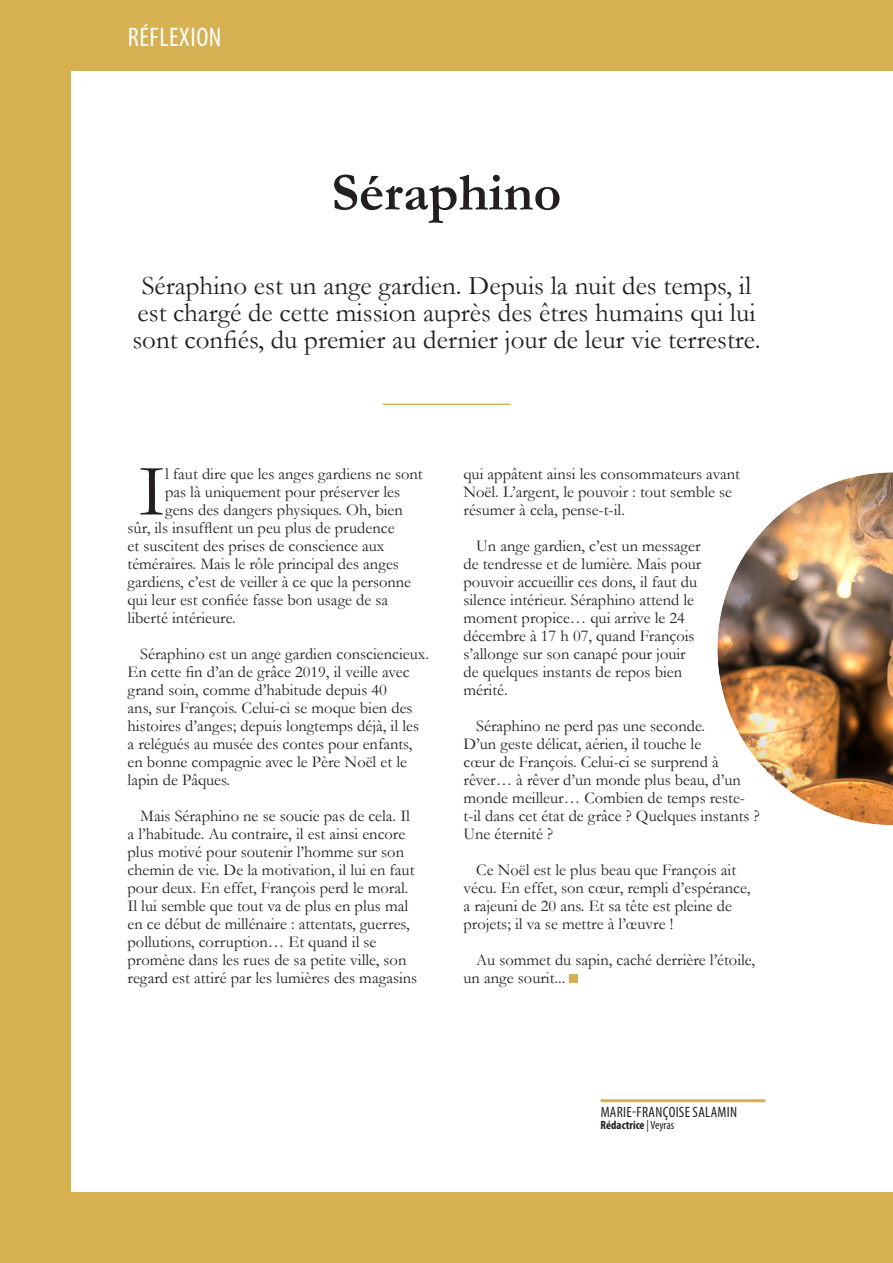
<style>
.page{position:relative;width:893px;height:1263px;background:#d6b051}
.page>*{position:absolute;margin:0;border:0;box-sizing:border-box;transform-origin:0 0}
.t1{font:74.25px "Garamond";color:#231f20}
.t2{font:700 54px "Garamond";color:#231f20}
.t3{font:27px/27px "Garamond";color:#231f20;text-align:center}
.t4{font:condensed 27px "Myriad Pro";letter-spacing:.02em;color:#fff}
.t5{font:16.5px/18px "Garamond";color:#231f20}
.t6{font:condensed 15px "Myriad Pro";letter-spacing:.02em;color:#231f20}
.t7{font:700 condensed 12px "Myriad Pro";color:#231f20}
.s1{font-weight:400}
</style>
<div class="page">
<div style="left:71px;top:71px;width:822px;height:1121px;background:#fff"></div>
<img style="left:717px;top:472px;width:176px;height:353px">
<div style="left:569px;top:974px;width:9px;height:9px;background:#d6b051"></div>
<hr style="left:601px;top:1099px;width:164px;height:3px;background:#d6b051">
<hr style="left:383px;top:404px;width:127px;height:1px;background:#d6b051">
<p class="t4" style="left:128px;top:21px;width:95px">RÉFLEXION</p>
<p class="t2" style="left:331px;top:156px;width:232px">Séraphino</p>
<p class="t3" style="left:132px;top:271px;width:630px">Séraphino est un ange gardien. Depuis la nuit des temps, il est chargé de cette mission auprès des êtres humains qui lui sont confiés, du premier au dernier jour de leur vie terrestre.</p>
<p class="t1" style="left:139px;top:441px;width:28px">I</p>
<p class="t5" style="left:165px;top:464px;width:259px">l faut dire que les anges gardiens ne sont</p>
<p class="t5" style="left:165px;top:482px;width:237px">pas là uniquement pour préserver les</p>
<p class="t5" style="left:165px;top:500px;width:239px">gens des dangers physiques. Oh, bien</p>
<p class="t5" style="left:128px;top:518px;width:269px">sûr, ils insufflent un peu plus de prudence</p>
<p class="t5" style="left:128px;top:536px;width:258px">et suscitent des prises de conscience aux</p>
<p class="t5" style="left:128px;top:554px;width:273px">téméraires. Mais le rôle principal des anges</p>
<p class="t5" style="left:128px;top:572px;width:285px">gardiens, c’est de veiller à ce que la personne</p>
<p class="t5" style="left:128px;top:590px;width:262px">qui leur est confiée fasse bon usage de sa</p>
<p class="t5" style="left:128px;top:608px;width:110px">liberté intérieure.</p>
<p class="t5" style="left:128px;top:644px;width:303px;text-indent:13px">Séraphino est un ange gardien consciencieux.<br>En cette fin d’an de grâce 2019, il veille avec grand soin, comme d’habitude depuis 40<br>ans, sur François. Celui-ci se moque bien des histoires d’anges; depuis longtemps déjà, il les a relégués au musée des contes pour enfants, en bonne compagnie avec le Père Noël et le lapin de Pâques.</p>
<p class="t5" style="left:128px;top:806px;width:291px;text-indent:13px">Mais Séraphino ne se soucie pas de cela. Il a l’habitude. Au contraire, il est ainsi encore plus motivé pour soutenir l’homme sur son chemin de vie. De la motivation, il lui en faut pour deux. En effet, François perd le moral.<br>Il lui semble que tout va de plus en plus mal en ce début de millénaire : attentats, guerres, pollutions, corruption… Et quand il se promène dans les rues de sa petite ville, son regard est attiré par les lumières des magasins</p>
<p class="t5" style="left:463px;top:464px;width:278px">qui appâtent ainsi les consommateurs avant<br>Noël. L’argent, le pouvoir : tout semble se résumer à cela, pense-t-il.</p>
<p class="t5" style="left:463px;top:536px;width:239px;text-indent:13px">Un ange gardien, c’est un messager de tendresse et de lumière. Mais pour pouvoir accueillir ces dons, il faut du silence intérieur. Séraphino attend le moment propice… qui arrive le 24 décembre à 17 h 07, quand François s’allonge sur son canapé pour jouir de quelques instants de repos bien mérité.</p>
<p class="t5" style="left:463px;top:716px;width:298px;text-indent:13px">Séraphino ne perd pas une seconde.<br>D’un geste délicat, aérien, il touche le<br>cœur de François. Celui-ci se surprend à rêver… à rêver d’un monde plus beau, d’un monde meilleur… Combien de temps reste&shy;t-il dans cet état de grâce ? Quelques instants ?<br>Une éternité ?</p>
<p class="t5" style="left:463px;top:860px;width:288px;text-indent:13px">Ce Noël est le plus beau que François ait vécu. En effet, son cœur, rempli d’espérance, a rajeuni de 20 ans. Et sa tête est pleine de projets; il va se mettre à l’œuvre !</p>
<p class="t5" style="left:463px;top:950px;width:293px;text-indent:13px">Au sommet du sapin, caché derrière l’étoile, un ange sourit...</p>
<p class="t6" style="left:601px;top:1103px;width:138px">MARIE-FRANÇOISE SALAMIN</p>
<p class="t7" style="left:601px;top:1118px;width:75px">Rédactrice <span class="s1">| Veyras</span></p>
</div>
